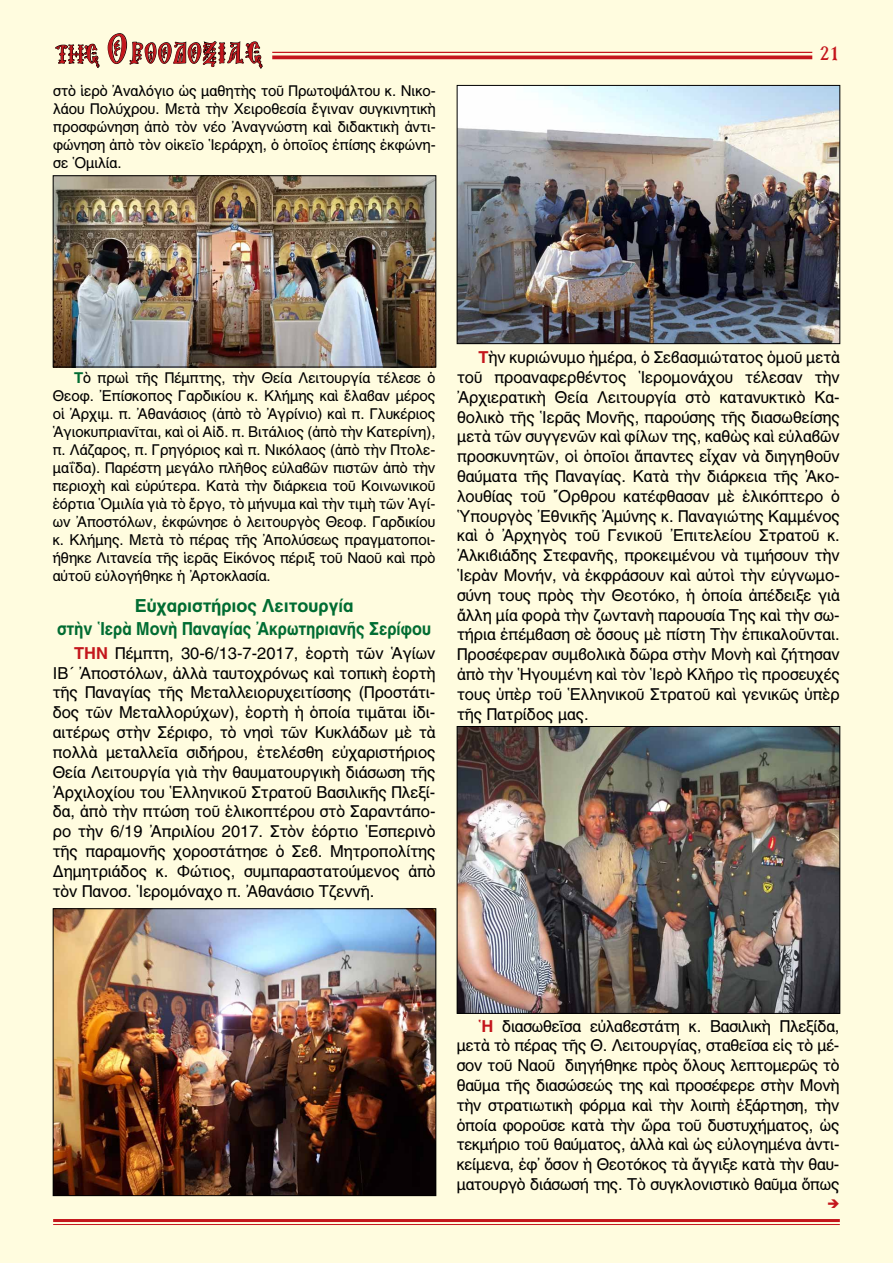
<style>
.page{position:relative;width:893px;height:1263px;background:#fffcdf}
.page>*{position:absolute;margin:0;border:0;box-sizing:border-box;transform-origin:0 0}
.t1{font:27px "Mg Agia Sofia UC Normal";letter-spacing:.05em;color:#c4161c}
.t2{font:19.5px "BYZIMAK";color:#c4161c}
.t3{font:18px/22.5px "CTOS Helvetica Bold Test 1";color:#006c32;text-align:center}
.t4{font:16.5px/19.8px "CTOS Helvetica Regular Test 1";color:#000;text-align:justify}
.t5{font:15px/18px "CTOS Helvetica Regular Test 1";color:#000;text-align:justify}
.s1{font-size:24px}
.s2{font-size:39px}
.s3{font-family:"CTOS Helvetica Bold Test 1";color:#006c32}
.s4{font-family:"CTOS Helvetica Bold Test 1";color:#c4161c}
</style>
<div class="page">
<hr style="left:272px;top:52px;width:540px;height:1px;background:#c4161c">
<hr style="left:272px;top:56px;width:540px;height:3px;background:#c4161c">
<hr style="left:53px;top:1219px;width:787px;height:3px;background:#c4161c">
<hr style="left:53px;top:1224px;width:787px;height:1px;background:#c4161c">
<svg style="left:55px;top:41px;width:45px;height:27px"></svg>
<svg style="left:107px;top:33px;width:156px;height:117px;background:#eae7cd"></svg>
<img style="left:55px;top:177px;width:379px;height:188px">
<div style="left:53px;top:175px;width:383px;height:192px;border:1px solid #000"></div>
<img style="left:55px;top:910px;width:379px;height:284px">
<div style="left:53px;top:908px;width:383px;height:288px;border:1px solid #000"></div>
<img style="left:459px;top:87px;width:379px;height:255px">
<div style="left:457px;top:85px;width:383px;height:259px;border:1px solid #000"></div>
<img style="left:459px;top:728px;width:379px;height:284px">
<div style="left:457px;top:726px;width:383px;height:288px;border:1px solid #000"></div>
<svg style="left:828px;top:1199px;width:11px;height:9px"></svg>
<h1 class="t1" style="left:56px;top:41px;width:209px"><span class="s1">ΤΗΣ</span> <span class="s2">Ο</span>ΡΘΟΔΟΞΙΑΣ</h1>
<p class="t5" style="left:53px;top:82px;width:384px">στὸ ἱερὸ Ἀναλόγιο ὡς μαθητὴς τοῦ Πρωτοψάλτου κ. Νικο&shy;λάου Πολύχρου. Μετὰ τὴν Χειροθεσία ἔγιναν συγκινητικὴ προσφώνηση ἀπὸ τὸν νέο Ἀναγνώστη καὶ διδακτικὴ ἀντι&shy;φώνηση ἀπὸ τὸν οἰκεῖο Ἱεράρχη, ὁ ὁποῖος ἐπίσης ἐκφώνη&shy;σε Ὁμιλία.</p>
<p class="t2" style="left:820px;top:42px;width:21px">21</p>
<p class="t5" style="left:53px;top:369px;width:384px;text-indent:21px"><span class="s3">Τ</span>ὸ πρωὶ τῆς Πέμπτης, τὴν Θεία Λειτουργία τέλεσε ὁ Θεοφ. Ἐπίσκοπος Γαρδικίου κ. Κλήμης καὶ ἔλαβαν μέρος οἱ Ἀρχιμ. π. Ἀθανάσιος (ἀπὸ τὸ Ἀγρίνιο) καὶ π. Γλυκέριος Ἁγιοκυπριανῖται, καὶ οἱ Αἰδ. π. Βιτάλιος (ἀπὸ τὴν Κατερίνη), π. Λάζαρος, π. Γρηγόριος καὶ π. Νικόλαος (ἀπὸ τὴν Πτολε&shy;μαΐδα). Παρέστη μεγάλο πλῆθος εὐλαβῶν πιστῶν ἀπὸ τὴν περιοχὴ καὶ εὐρύτερα. Κατὰ τὴν διάρκεια τοῦ Κοινωνικοῦ ἑόρτια Ὁμιλία γιὰ τὸ ἔργο, τὸ μήνυμα καὶ τὴν τιμὴ τῶν Ἁγί&shy;ων Ἀποστόλων, ἐκφώνησε ὁ λειτουργὸς Θεοφ. Γαρδικίου κ. Κλήμης. Μετὰ τὸ πέρας τῆς Ἀπολύσεως πραγματοποι&shy;ήθηκε Λιτανεία τῆς ἱερᾶς Εἰκόνος πέριξ τοῦ Ναοῦ καὶ πρὸ αὐτοῦ εὐλογήθηκε ἡ Ἀρτοκλασία.</p>
<p class="t3" style="left:57px;top:594px;width:375px">Εὐχαριστήριος Λειτουργία<br>στὴν Ἱερὰ Μονὴ Παναγίας Ἀκρωτηριανῆς Σερίφου</p>
<p class="t4" style="left:53px;top:643px;width:384px;text-indent:21px"><span class="s4">ΤΗΝ</span> Πέμπτη, 30-6/13-7-2017, ἑορτὴ τῶν Ἁγίων ΙΒ´ Ἀποστόλων, ἀλλὰ ταυτοχρόνως καὶ τοπικὴ ἑορτὴ τῆς Παναγίας τῆς Μεταλλειορυχειτίσσης (Προστάτι&shy;δος τῶν Μεταλλορύχων), ἑορτὴ ἡ ὁποία τιμᾶται ἰδι&shy;αιτέρως στὴν Σέριφο, τὸ νησὶ τῶν Κυκλάδων μὲ τὰ πολλὰ μεταλλεῖα σιδήρου, ἐτελέσθη εὐχαριστήριος Θεία Λειτουργία γιὰ τὴν θαυματουργικὴ διάσωση τῆς Ἀρχιλοχίου του Ἑλληνικοῦ Στρατοῦ Βασιλικῆς Πλεξί&shy;δα, ἀπὸ τὴν πτώση τοῦ ἑλικοπτέρου στὸ Σαραντάπο&shy;ρο τὴν 6/19 Ἀπριλίου 2017. Στὸν ἑόρτιο Ἑσπερινὸ τῆς παραμονῆς χοροστάτησε ὁ Σεβ. Μητροπολίτης Δημητριάδος κ. Φώτιος, συμπαραστατούμενος ἀπὸ τὸν Πανοσ. Ἱερομόναχο π. Ἀθανάσιο Τζεννῆ.</p>
<p class="t4" style="left:457px;top:347px;width:384px;text-indent:21px"><span class="s4">Τ</span>ὴν κυριώνυμο ἡμέρα, ὁ Σεβασμιώτατος ὁμοῦ μετὰ τοῦ προαναφερθέντος Ἱερομονάχου τέλεσαν τὴν Ἀρχιερατικὴ Θεία Λειτουργία στὸ κατανυκτικὸ Κα&shy;θολικὸ τῆς Ἱερᾶς Μονῆς, παρούσης τῆς διασωθείσης μετὰ τῶν συγγενῶν καὶ φίλων της, καθὼς καὶ εὐλαβῶν προσκυνητῶν, οἱ ὁποῖοι ἅπαντες εἶχαν νὰ διηγηθοῦν θαύματα τῆς Παναγίας. Κατὰ τὴν διάρκεια τῆς Ἀκο&shy;λουθίας τοῦ Ὄρθρου κατέφθασαν μὲ ἑλικόπτερο ὁ Ὑπουργὸς Ἐθνικῆς Ἀμύνης κ. Παναγιώτης Καμμένος καὶ ὁ Ἀρχηγὸς τοῦ Γενικοῦ Ἐπιτελείου Στρατοῦ κ.<br>Ἀλκιβιάδης Στεφανῆς, προκειμένου νὰ τιμήσουν τὴν Ἱερὰν Μονήν, νὰ ἐκφράσουν καὶ αὐτοὶ τὴν εὐγνωμο&shy;σύνη τους πρὸς τὴν Θεοτόκο, ἡ ὁποία ἀπέδειξε γιὰ ἄλλη μία φορὰ τὴν ζωντανὴ παρουσία Της καὶ τὴν σω&shy;τήρια ἐπέμβαση σὲ ὅσους μὲ πίστη Τὴν ἐπικαλοῦνται.<br>Προσέφεραν συμβολικὰ δῶρα στὴν Μονὴ καὶ ζήτησαν ἀπὸ τὴν Ἡγουμένη καὶ τὸν Ἱερὸ Κλῆρο τὶς προσευχές τους ὑπὲρ τοῦ Ἑλληνικοῦ Στρατοῦ καὶ γενικῶς ὑπὲρ τῆς Πατρίδος μας.</p>
<p class="t4" style="left:457px;top:1016px;width:384px;text-indent:21px"><span class="s4">Ἡ</span> διασωθεῖσα εὐλαβεστάτη κ. Βασιλικὴ Πλεξίδα, μετὰ τὸ πέρας τῆς Θ. Λειτουργίας, σταθεῖσα εἰς τὸ μέ&shy;σον τοῦ Ναοῦ διηγήθηκε πρὸς ὅλους λεπτομερῶς τὸ θαῦμα τῆς διασώσεώς της καὶ προσέφερε στὴν Μονὴ τὴν στρατιωτικὴ φόρμα καὶ τὴν λοιπὴ ἐξάρτηση, τὴν ὁποία φοροῦσε κατὰ τὴν ὥρα τοῦ δυστυχήματος, ὡς τεκμήριο τοῦ θαύματος, ἀλλὰ καὶ ὡς εὐλογημένα ἀντι&shy;κείμενα, ἐφ᾽ ὅσον ἡ Θεοτόκος τὰ ἄγγιξε κατὰ τὴν θαυ&shy;ματουργὸ διάσωσή της. Τὸ συγκλονιστικὸ θαῦμα ὅπως</p>
</div>
